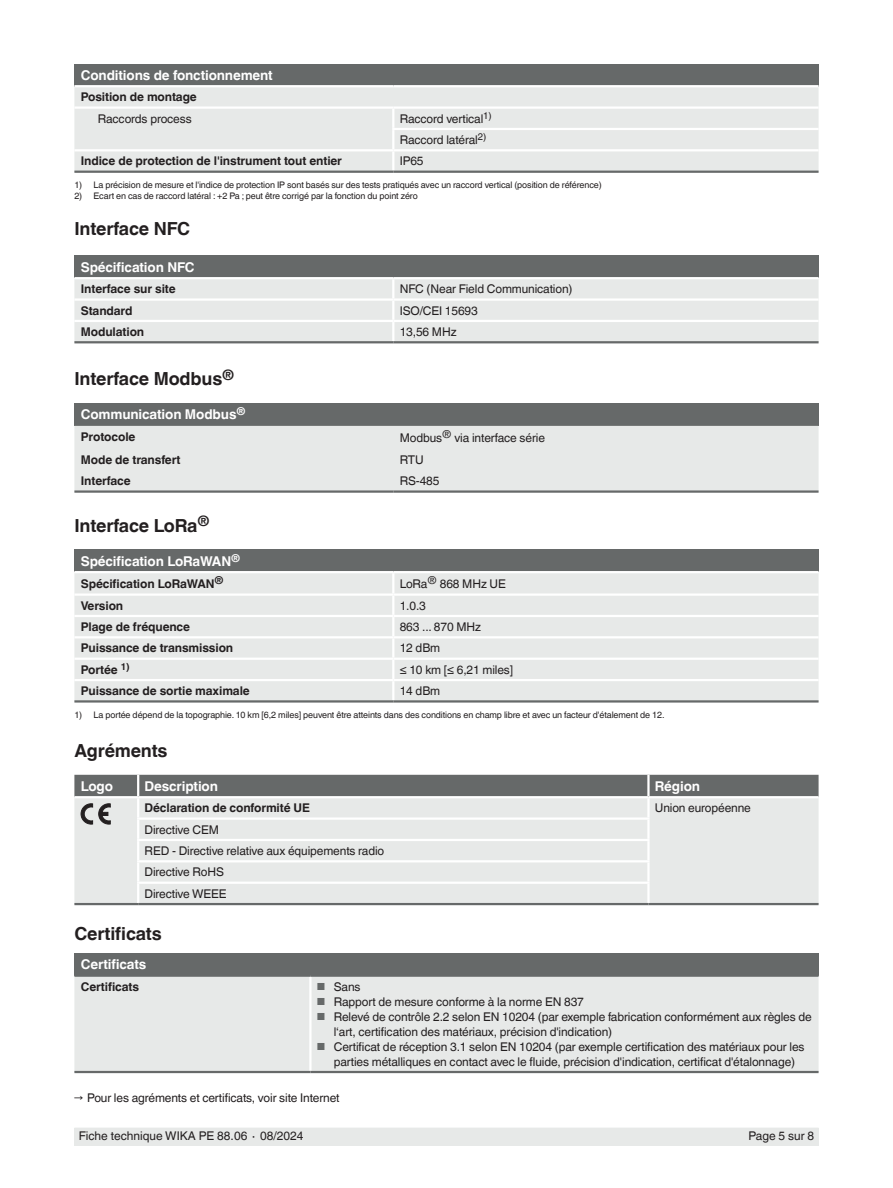
<style>
.page{position:relative;width:893px;height:1188px;background:#fff}
.page>*{position:absolute;margin:0;border:0;box-sizing:border-box;transform-origin:0 0}
.t1{font:700 18px "Helvetica World";letter-spacing:-.01em;color:#231f20}
.t2{font:700 13.5px "Helvetica World";letter-spacing:-.01em;color:#fff}
.t3{font:12px/21.3px "Helvetica World";letter-spacing:-.01em;color:#231f20}
.t4{font:700 12px "Helvetica World";letter-spacing:-.01em;color:#231f20}
.t5{font:9px "Helvetica World";letter-spacing:-.01em;color:#231f20}
.s1{font-size:10.2px;color:#666969}
</style>
<div class="page">
<div style="left:74px;top:1128px;width:745px;height:17px;background:#e7e9e8"></div>
<div style="left:74px;top:64px;width:745px;height:22px;background:#666969"></div>
<div style="left:74px;top:87px;width:745px;height:84px;background:#e7e9e8"></div>
<hr style="left:74px;top:85px;width:319px;height:2px;background:#fff">
<hr style="left:393px;top:85px;width:426px;height:2px;background:#fff">
<hr style="left:392px;top:128px;width:427px;height:2px;background:#fff">
<svg style="left:392px;top:109px;width:2px;height:40px"></svg>
<hr style="left:74px;top:149px;width:319px;height:2px;background:#fff">
<hr style="left:393px;top:149px;width:426px;height:2px;background:#fff">
<hr style="left:392px;top:151px;width:2px;height:20px;background:#fff">
<hr style="left:74px;top:171px;width:319px;height:2px;background:#666969">
<hr style="left:393px;top:171px;width:426px;height:2px;background:#666969">
<hr style="left:74px;top:106px;width:319px;height:3px;background:#fff">
<hr style="left:393px;top:106px;width:426px;height:3px;background:#fff">
<div style="left:74px;top:256px;width:745px;height:22px;background:#666969"></div>
<div style="left:74px;top:279px;width:745px;height:62px;background:#e7e9e8"></div>
<hr style="left:74px;top:277px;width:319px;height:2px;background:#fff">
<hr style="left:393px;top:277px;width:426px;height:2px;background:#fff">
<hr style="left:74px;top:298px;width:319px;height:3px;background:#fff">
<hr style="left:393px;top:298px;width:426px;height:3px;background:#fff">
<hr style="left:74px;top:320px;width:319px;height:2px;background:#fff">
<hr style="left:393px;top:320px;width:426px;height:2px;background:#fff">
<svg style="left:392px;top:279px;width:2px;height:62px"></svg>
<hr style="left:74px;top:341px;width:319px;height:2px;background:#666969">
<hr style="left:393px;top:341px;width:426px;height:2px;background:#666969">
<div style="left:74px;top:403px;width:745px;height:23px;background:#666969"></div>
<div style="left:74px;top:426px;width:745px;height:64px;background:#e7e9e8"></div>
<hr style="left:74px;top:490px;width:319px;height:3px;background:#666969">
<hr style="left:393px;top:490px;width:426px;height:3px;background:#666969">
<div style="left:74px;top:550px;width:745px;height:22px;background:#666969"></div>
<div style="left:74px;top:573px;width:745px;height:127px;background:#e7e9e8"></div>
<hr style="left:74px;top:571px;width:319px;height:2px;background:#fff">
<hr style="left:393px;top:571px;width:426px;height:2px;background:#fff">
<hr style="left:392px;top:573px;width:2px;height:20px;background:#fff">
<hr style="left:74px;top:593px;width:319px;height:3px;background:#fff">
<hr style="left:393px;top:593px;width:426px;height:3px;background:#fff">
<hr style="left:74px;top:615px;width:319px;height:2px;background:#fff">
<hr style="left:393px;top:615px;width:426px;height:2px;background:#fff">
<svg style="left:392px;top:596px;width:2px;height:40px"></svg>
<hr style="left:74px;top:636px;width:319px;height:2px;background:#fff">
<hr style="left:393px;top:636px;width:426px;height:2px;background:#fff">
<hr style="left:392px;top:638px;width:2px;height:20px;background:#fff">
<hr style="left:74px;top:658px;width:319px;height:2px;background:#fff">
<hr style="left:393px;top:658px;width:426px;height:2px;background:#fff">
<hr style="left:74px;top:679px;width:319px;height:2px;background:#fff">
<hr style="left:393px;top:679px;width:426px;height:2px;background:#fff">
<svg style="left:392px;top:660px;width:2px;height:40px"></svg>
<hr style="left:74px;top:700px;width:319px;height:3px;background:#666969">
<hr style="left:393px;top:700px;width:426px;height:3px;background:#666969">
<div style="left:74px;top:860px;width:745px;height:43px;background:#e7e9e8"></div>
<hr style="left:74px;top:903px;width:64px;height:2px;background:#666969">
<hr style="left:648px;top:903px;width:171px;height:2px;background:#666969">
<hr style="left:137px;top:860px;width:513px;height:2px;background:#fff">
<hr style="left:137px;top:862px;width:2px;height:20px;background:#fff">
<svg style="left:137px;top:884px;width:2px;height:19px"></svg>
<hr style="left:647px;top:862px;width:3px;height:20px;background:#fff">
<hr style="left:137px;top:882px;width:513px;height:2px;background:#fff">
<hr style="left:647px;top:884px;width:3px;height:19px;background:#fff">
<hr style="left:138px;top:903px;width:510px;height:2px;background:#666969">
<svg style="left:74px;top:775px;width:745px;height:85px;background:#c8cac9"></svg>
<div style="left:74px;top:953px;width:745px;height:23px;background:#666969"></div>
<div style="left:74px;top:977px;width:745px;height:94px;background:#e7e9e8"></div>
<hr style="left:309px;top:977px;width:3px;height:94px;background:#fff">
<hr style="left:74px;top:975px;width:236px;height:2px;background:#666969">
<hr style="left:74px;top:1071px;width:236px;height:2px;background:#666969">
<hr style="left:310px;top:975px;width:509px;height:2px;background:#666969">
<hr style="left:310px;top:1071px;width:509px;height:2px;background:#666969">
<p class="t2" style="left:81px;top:67px;width:194px">Conditions de fonctionnement</p>
<p class="t4" style="left:81px;top:90px;width:118px">Position de montage</p>
<p class="t3" style="left:98px;top:108px;width:95px">Raccords process</p>
<p class="t3" style="left:400px;top:108px;width:93px">Raccord vertical<sup>1)<br></sup>Raccord latéral<sup>2)</sup></p>
<p class="t4" style="left:81px;top:154px;width:263px">Indice de protection de l'instrument tout entier</p>
<p class="t3" style="left:400px;top:151px;width:25px">IP65</p>
<p class="t5" style="left:74px;top:180px;width:529px">1) La précision de mesure et l'indice de protection IP sont basés sur des tests pratiqués avec un raccord vertical (position de référence)</p>
<p class="t5" style="left:74px;top:191px;width:345px">2) Ecart en cas de raccord latéral : +2 Pa ; peut être corrigé par la fonction du point zéro</p>
<h1 class="t1" style="left:74px;top:218px;width:117px">Interface NFC</h1>
<p class="t2" style="left:81px;top:259px;width:115px">Spécification NFC</p>
<p class="t4" style="left:81px;top:282px;width:96px">Interface sur site</p>
<p class="t3" style="left:400px;top:278px;width:174px">NFC (Near Field Communication)</p>
<p class="t4" style="left:81px;top:303px;width:53px">Standard</p>
<p class="t3" style="left:400px;top:300px;width:80px">ISO/CEI 15693</p>
<p class="t4" style="left:81px;top:325px;width:65px">Modulation</p>
<p class="t3" style="left:400px;top:321px;width:58px">13,56 MHz</p>
<h1 class="t1" style="left:74px;top:369px;width:161px">Interface Modbus<sup>®</sup></h1>
<p class="t2" style="left:81px;top:407px;width:166px">Communication Modbus<sup>®</sup></p>
<p class="t4" style="left:81px;top:430px;width:56px">Protocole</p>
<p class="t3" style="left:400px;top:427px;width:147px">Modbus<sup>®</sup> via interface série</p>
<p class="t4" style="left:81px;top:453px;width:101px">Mode de transfert</p>
<p class="t3" style="left:400px;top:449px;width:25px">RTU</p>
<p class="t4" style="left:81px;top:474px;width:51px">Interface</p>
<p class="t3" style="left:400px;top:470px;width:41px">RS-485</p>
<h1 class="t1" style="left:74px;top:515px;width:137px">Interface LoRa<sup>®</sup></h1>
<p class="t2" style="left:81px;top:553px;width:161px">Spécification LoRaWAN<sup>®</sup></p>
<p class="t4" style="left:81px;top:577px;width:144px">Spécification LoRaWAN<sup>®</sup></p>
<p class="t3" style="left:400px;top:573px;width:108px">LoRa<sup>®</sup> 868 MHz UE</p>
<p class="t4" style="left:81px;top:598px;width:44px">Version</p>
<p class="t3" style="left:400px;top:595px;width:28px">1.0.3</p>
<p class="t4" style="left:81px;top:620px;width:111px">Plage de fréquence</p>
<p class="t3" style="left:400px;top:616px;width:83px">863 ... 870 MHz</p>
<p class="t4" style="left:81px;top:641px;width:154px">Puissance de transmission</p>
<p class="t3" style="left:400px;top:638px;width:42px">12 dBm</p>
<p class="t4" style="left:81px;top:663px;width:50px">Portée <sup>1)</sup></p>
<p class="t3" style="left:400px;top:659px;width:115px">≤ 10 km [≤ 6,21 miles]</p>
<p class="t4" style="left:81px;top:684px;width:170px">Puissance de sortie maximale</p>
<p class="t3" style="left:400px;top:680px;width:42px">14 dBm</p>
<p class="t5" style="left:74px;top:710px;width:592px">1) La portée dépend de la topographie. 10 km [6,2 miles] peuvent être atteints dans des conditions en champ libre et avec un facteur d'étalement de 12.</p>
<h1 class="t1" style="left:74px;top:740px;width:95px">Agréments</h1>
<p class="t2" style="left:81px;top:778px;width:34px">Logo</p>
<p class="t2" style="left:145px;top:778px;width:75px">Description</p>
<p class="t2" style="left:655px;top:778px;width:47px">Région</p>
<p class="t4" style="left:145px;top:801px;width:167px">Déclaration de conformité UE</p>
<p class="t3" style="left:655px;top:797px;width:98px">Union européenne</p>
<p class="t3" style="left:145px;top:819px;width:241px">Directive CEM<br>RED - Directive relative aux équipements radio<br>Directive RoHS<br>Directive WEEE</p>
<h1 class="t1" style="left:74px;top:923px;width:89px">Certificats</h1>
<p class="t2" style="left:81px;top:957px;width:67px">Certificats</p>
<p class="t4" style="left:81px;top:979px;width:60px">Certificats</p>
<p class="t3" style="left:317px;top:976px;width:45px"><span class="s1">■</span> Sans</p>
<p class="t3" style="left:317px;top:991px;width:269px"><span class="s1">■</span> Rapport de mesure conforme à la norme EN 837</p>
<p class="t3" style="left:334px;top:1009px;width:480px;line-height:15px;text-indent:-17px"><span class="s1">■</span> Relevé de contrôle 2.2 selon EN 10204 (par exemple fabrication conformément aux règles de l‘art, certification des matériaux, précision d'indication)</p>
<p class="t3" style="left:334px;top:1039px;width:472px;line-height:15px;text-indent:-17px"><span class="s1">■</span> Certificat de réception 3.1 selon EN 10204 (par exemple certification des matériaux pour les parties métalliques en contact avec le fluide, précision d'indication, certificat d'étalonnage)</p>
<p class="t3" style="left:74px;top:1087px;width:267px">→ Pour les agréments et certificats, voir site Internet</p>
<p class="t3" style="left:79px;top:1126px;width:226px">Fiche technique WIKA PE 88.06 ∙ 08/2024</p>
<p class="t3" style="left:748px;top:1126px;width:67px">Page 5 sur 8</p>
</div>
